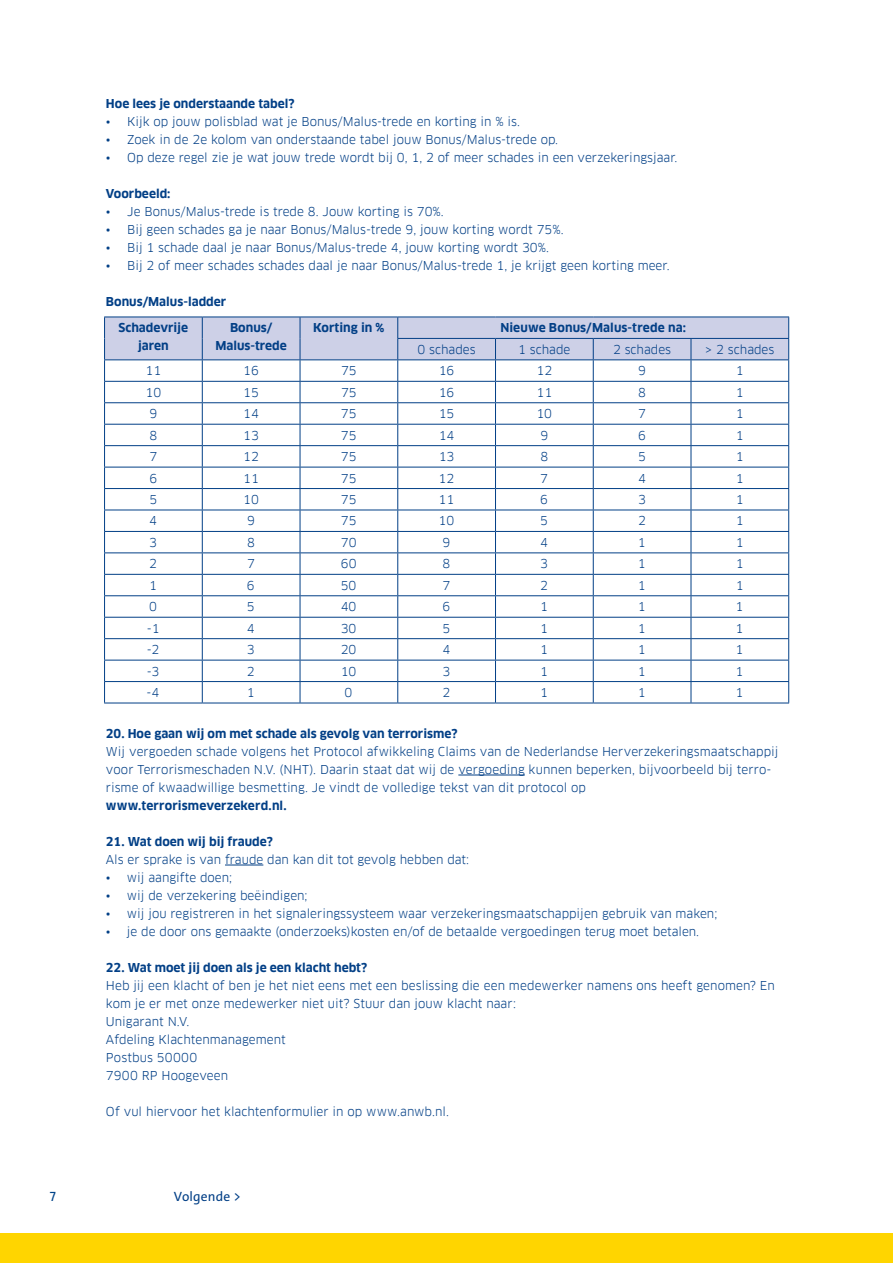
<style>
.page{position:relative;width:893px;height:1263px;background:#fff}
.page>*{position:absolute;margin:0;border:0;box-sizing:border-box;transform-origin:0 0}
.t1{font:13.5px "The Sans C4 s";letter-spacing:.01em;color:#023f86}
.t2{font:13.5px "The Sans C4 s";color:#00448a}
.t3{font:12px/18px "Clan Pro";color:#023f86}
.t4{font:700 12px/18px "Clan Pro";color:#023f86;text-align:center}
</style>
<div class="page">
<div style="left:0;top:1233px;width:893px;height:30px;background:#ffd500"></div>
<hr style="left:458px;top:775px;width:67px;height:1px;background:#023f86">
<hr style="left:225px;top:865px;width:38px;height:1px;background:#023f86">
<svg style="left:104px;top:317px;width:685px;height:386px"></svg>
<hr style="left:104px;top:703px;width:98px;height:1px;background:#023f86">
<hr style="left:202px;top:703px;width:98px;height:1px;background:#023f86">
<hr style="left:300px;top:703px;width:98px;height:1px;background:#023f86">
<hr style="left:398px;top:703px;width:97px;height:1px;background:#023f86">
<hr style="left:495px;top:703px;width:98px;height:1px;background:#023f86">
<hr style="left:593px;top:703px;width:98px;height:1px;background:#023f86">
<hr style="left:691px;top:703px;width:98px;height:1px;background:#023f86">
<p class="t4" style="left:106px;top:94px;width:190px">Hoe lees je onderstaande tabel?</p>
<p class="t3" style="left:106px;top:112px;width:416px">• Kijk op jouw polisblad wat je Bonus/Malus-trede en korting in % is.</p>
<p class="t3" style="left:106px;top:130px;width:454px">• Zoek in de 2e kolom van onderstaande tabel jouw Bonus/Malus-trede op.</p>
<p class="t3" style="left:106px;top:148px;width:573px">• Op deze regel zie je wat jouw trede wordt bij 0, 1, 2 of meer schades in een verzekeringsjaar.</p>
<p class="t4" style="left:106px;top:184px;width:66px">Voorbeeld:</p>
<p class="t3" style="left:106px;top:202px;width:339px">• Je Bonus/Malus-trede is trede 8. Jouw korting is 70%.</p>
<p class="t3" style="left:106px;top:220px;width:459px">• Bij geen schades ga je naar Bonus/Malus-trede 9, jouw korting wordt 75%.</p>
<p class="t3" style="left:106px;top:238px;width:444px">• Bij 1 schade daal je naar Bonus/Malus-trede 4, jouw korting wordt 30%.</p>
<p class="t3" style="left:106px;top:256px;width:565px">• Bij 2 of meer schades schades daal je naar Bonus/Malus-trede 1, je krijgt geen korting meer.</p>
<p class="t4" style="left:106px;top:292px;width:122px">Bonus/Malus-ladder</p>
<p class="t4" style="left:119px;top:319px;width:71px">Schadevrije jaren</p>
<p class="t4" style="left:215px;top:319px;width:73px">Bonus/<br>Malus-trede</p>
<p class="t4" style="left:313px;top:319px;width:73px">Korting in %</p>
<p class="t4" style="left:500px;top:319px;width:187px">Nieuwe Bonus/Malus-trede na:</p>
<p class="t3" style="left:418px;top:340px;width:60px">0 schades</p>
<p class="t3" style="left:518px;top:340px;width:54px">1 schade</p>
<p class="t3" style="left:613px;top:340px;width:60px">2 schades</p>
<p class="t3" style="left:705px;top:340px;width:71px">&gt; 2 schades</p>
<p class="t3" style="left:146px;top:362px;width:17px">11</p>
<p class="t3" style="left:243px;top:362px;width:17px">16</p>
<p class="t3" style="left:341px;top:362px;width:17px">75</p>
<p class="t3" style="left:439px;top:362px;width:17px">16</p>
<p class="t3" style="left:536px;top:362px;width:17px">12</p>
<p class="t3" style="left:638px;top:362px;width:9px">9</p>
<p class="t3" style="left:736px;top:362px;width:9px">1</p>
<p class="t3" style="left:146px;top:383px;width:17px">10</p>
<p class="t3" style="left:243px;top:383px;width:17px">15</p>
<p class="t3" style="left:341px;top:383px;width:17px">75</p>
<p class="t3" style="left:439px;top:383px;width:17px">16</p>
<p class="t3" style="left:536px;top:383px;width:17px">11</p>
<p class="t3" style="left:638px;top:383px;width:9px">8</p>
<p class="t3" style="left:736px;top:383px;width:9px">1</p>
<p class="t3" style="left:149px;top:405px;width:9px">9</p>
<p class="t3" style="left:243px;top:405px;width:17px">14</p>
<p class="t3" style="left:341px;top:405px;width:17px">75</p>
<p class="t3" style="left:439px;top:405px;width:17px">15</p>
<p class="t3" style="left:536px;top:405px;width:17px">10</p>
<p class="t3" style="left:638px;top:405px;width:9px">7</p>
<p class="t3" style="left:736px;top:405px;width:9px">1</p>
<p class="t3" style="left:149px;top:426px;width:9px">8</p>
<p class="t3" style="left:243px;top:426px;width:17px">13</p>
<p class="t3" style="left:341px;top:426px;width:17px">75</p>
<p class="t3" style="left:439px;top:426px;width:17px">14</p>
<p class="t3" style="left:540px;top:426px;width:9px">9</p>
<p class="t3" style="left:638px;top:426px;width:9px">6</p>
<p class="t3" style="left:736px;top:426px;width:9px">1</p>
<p class="t3" style="left:149px;top:448px;width:9px">7</p>
<p class="t3" style="left:243px;top:448px;width:17px">12</p>
<p class="t3" style="left:341px;top:448px;width:17px">75</p>
<p class="t3" style="left:439px;top:448px;width:17px">13</p>
<p class="t3" style="left:540px;top:448px;width:9px">8</p>
<p class="t3" style="left:638px;top:448px;width:9px">5</p>
<p class="t3" style="left:736px;top:448px;width:9px">1</p>
<p class="t3" style="left:149px;top:469px;width:9px">6</p>
<p class="t3" style="left:243px;top:469px;width:17px">11</p>
<p class="t3" style="left:341px;top:469px;width:17px">75</p>
<p class="t3" style="left:439px;top:469px;width:17px">12</p>
<p class="t3" style="left:540px;top:469px;width:9px">7</p>
<p class="t3" style="left:638px;top:469px;width:9px">4</p>
<p class="t3" style="left:736px;top:469px;width:9px">1</p>
<p class="t3" style="left:149px;top:491px;width:9px">5</p>
<p class="t3" style="left:243px;top:491px;width:17px">10</p>
<p class="t3" style="left:341px;top:491px;width:17px">75</p>
<p class="t3" style="left:439px;top:491px;width:17px">11</p>
<p class="t3" style="left:540px;top:491px;width:9px">6</p>
<p class="t3" style="left:638px;top:491px;width:9px">3</p>
<p class="t3" style="left:736px;top:491px;width:9px">1</p>
<p class="t3" style="left:149px;top:512px;width:9px">4</p>
<p class="t3" style="left:247px;top:512px;width:9px">9</p>
<p class="t3" style="left:341px;top:512px;width:17px">75</p>
<p class="t3" style="left:439px;top:512px;width:17px">10</p>
<p class="t3" style="left:540px;top:512px;width:9px">5</p>
<p class="t3" style="left:638px;top:512px;width:9px">2</p>
<p class="t3" style="left:736px;top:512px;width:9px">1</p>
<p class="t3" style="left:149px;top:533px;width:9px">3</p>
<p class="t3" style="left:247px;top:533px;width:9px">8</p>
<p class="t3" style="left:341px;top:533px;width:17px">70</p>
<p class="t3" style="left:442px;top:533px;width:9px">9</p>
<p class="t3" style="left:540px;top:533px;width:9px">4</p>
<p class="t3" style="left:638px;top:533px;width:9px">1</p>
<p class="t3" style="left:736px;top:533px;width:9px">1</p>
<p class="t3" style="left:149px;top:555px;width:9px">2</p>
<p class="t3" style="left:247px;top:555px;width:9px">7</p>
<p class="t3" style="left:341px;top:555px;width:17px">60</p>
<p class="t3" style="left:442px;top:555px;width:9px">8</p>
<p class="t3" style="left:540px;top:555px;width:9px">3</p>
<p class="t3" style="left:638px;top:555px;width:9px">1</p>
<p class="t3" style="left:736px;top:555px;width:9px">1</p>
<p class="t3" style="left:149px;top:576px;width:9px">1</p>
<p class="t3" style="left:247px;top:576px;width:9px">6</p>
<p class="t3" style="left:341px;top:576px;width:17px">50</p>
<p class="t3" style="left:442px;top:576px;width:9px">7</p>
<p class="t3" style="left:540px;top:576px;width:9px">2</p>
<p class="t3" style="left:638px;top:576px;width:9px">1</p>
<p class="t3" style="left:736px;top:576px;width:9px">1</p>
<p class="t3" style="left:149px;top:598px;width:9px">0</p>
<p class="t3" style="left:247px;top:598px;width:9px">5</p>
<p class="t3" style="left:341px;top:598px;width:17px">40</p>
<p class="t3" style="left:442px;top:598px;width:9px">6</p>
<p class="t3" style="left:540px;top:598px;width:9px">1</p>
<p class="t3" style="left:638px;top:598px;width:9px">1</p>
<p class="t3" style="left:736px;top:598px;width:9px">1</p>
<p class="t3" style="left:147px;top:619px;width:14px">-1</p>
<p class="t3" style="left:247px;top:619px;width:9px">4</p>
<p class="t3" style="left:341px;top:619px;width:17px">30</p>
<p class="t3" style="left:442px;top:619px;width:9px">5</p>
<p class="t3" style="left:540px;top:619px;width:9px">1</p>
<p class="t3" style="left:638px;top:619px;width:9px">1</p>
<p class="t3" style="left:736px;top:619px;width:9px">1</p>
<p class="t3" style="left:147px;top:641px;width:14px">-2</p>
<p class="t3" style="left:247px;top:641px;width:9px">3</p>
<p class="t3" style="left:341px;top:641px;width:17px">20</p>
<p class="t3" style="left:442px;top:641px;width:9px">4</p>
<p class="t3" style="left:540px;top:641px;width:9px">1</p>
<p class="t3" style="left:638px;top:641px;width:9px">1</p>
<p class="t3" style="left:736px;top:641px;width:9px">1</p>
<p class="t3" style="left:147px;top:662px;width:14px">-3</p>
<p class="t3" style="left:247px;top:662px;width:9px">2</p>
<p class="t3" style="left:341px;top:662px;width:17px">10</p>
<p class="t3" style="left:442px;top:662px;width:9px">3</p>
<p class="t3" style="left:540px;top:662px;width:9px">1</p>
<p class="t3" style="left:638px;top:662px;width:9px">1</p>
<p class="t3" style="left:736px;top:662px;width:9px">1</p>
<p class="t3" style="left:147px;top:684px;width:14px">-4</p>
<p class="t3" style="left:247px;top:684px;width:9px">1</p>
<p class="t3" style="left:345px;top:684px;width:9px">0</p>
<p class="t3" style="left:442px;top:684px;width:9px">2</p>
<p class="t3" style="left:540px;top:684px;width:9px">1</p>
<p class="t3" style="left:638px;top:684px;width:9px">1</p>
<p class="t3" style="left:735px;top:684px;width:9px">1</p>
<p class="t4" style="left:106px;top:724px;width:353px">20. Hoe gaan wij om met schade als gevolg van terrorisme?</p>
<p class="t3" style="left:106px;top:743px;width:674px">Wij vergoeden schade volgens het Protocol afwikkeling Claims van de Nederlandse Herverzekeringsmaatschappij voor Terrorismeschaden N.V. (NHT). Daarin staat dat wij de vergoeding kunnen beperken, bijvoorbeeld bij terro&shy;risme of kwaadwillige besmetting. Je vindt de volledige tekst van dit protocol op</p>
<p class="t4" style="left:106px;top:797px;width:182px">www.terrorismeverzekerd.nl.</p>
<p class="t4" style="left:106px;top:833px;width:168px">21. Wat doen wij bij fraude?</p>
<p class="t3" style="left:106px;top:851px;width:365px">Als er sprake is van fraude dan kan dit tot gevolg hebben dat:</p>
<p class="t3" style="left:106px;top:869px;width:128px">• wij aangifte doen;</p>
<p class="t3" style="left:106px;top:887px;width:203px">• wij de verzekering beëindigen;</p>
<p class="t3" style="left:106px;top:905px;width:613px">• wij jou registreren in het signaleringssysteem waar verzekeringsmaatschappijen gebruik van maken;</p>
<p class="t3" style="left:106px;top:923px;width:595px">• je de door ons gemaakte (onderzoeks)kosten en/of de betaalde vergoedingen terug moet betalen.</p>
<p class="t4" style="left:106px;top:959px;width:263px">22. Wat moet jij doen als je een klacht hebt?</p>
<p class="t3" style="left:106px;top:977px;width:670px">Heb jij een klacht of ben je het niet eens met een beslissing die een medewerker namens ons heeft genomen? En kom je er met onze medewerker niet uit? Stuur dan jouw klacht naar:<br>Unigarant N.V.<br>Afdeling Klachtenmanagement<br>Postbus 50000<br>7900 RP Hoogeveen</p>
<p class="t3" style="left:106px;top:1103px;width:345px">Of vul hiervoor het klachtenformulier in op www.anwb.nl.</p>
<p class="t2" style="left:50px;top:1187px;width:8px">7</p>
<p class="t1" style="left:174px;top:1187px;width:69px">Volgende &gt;</p>
</div>
